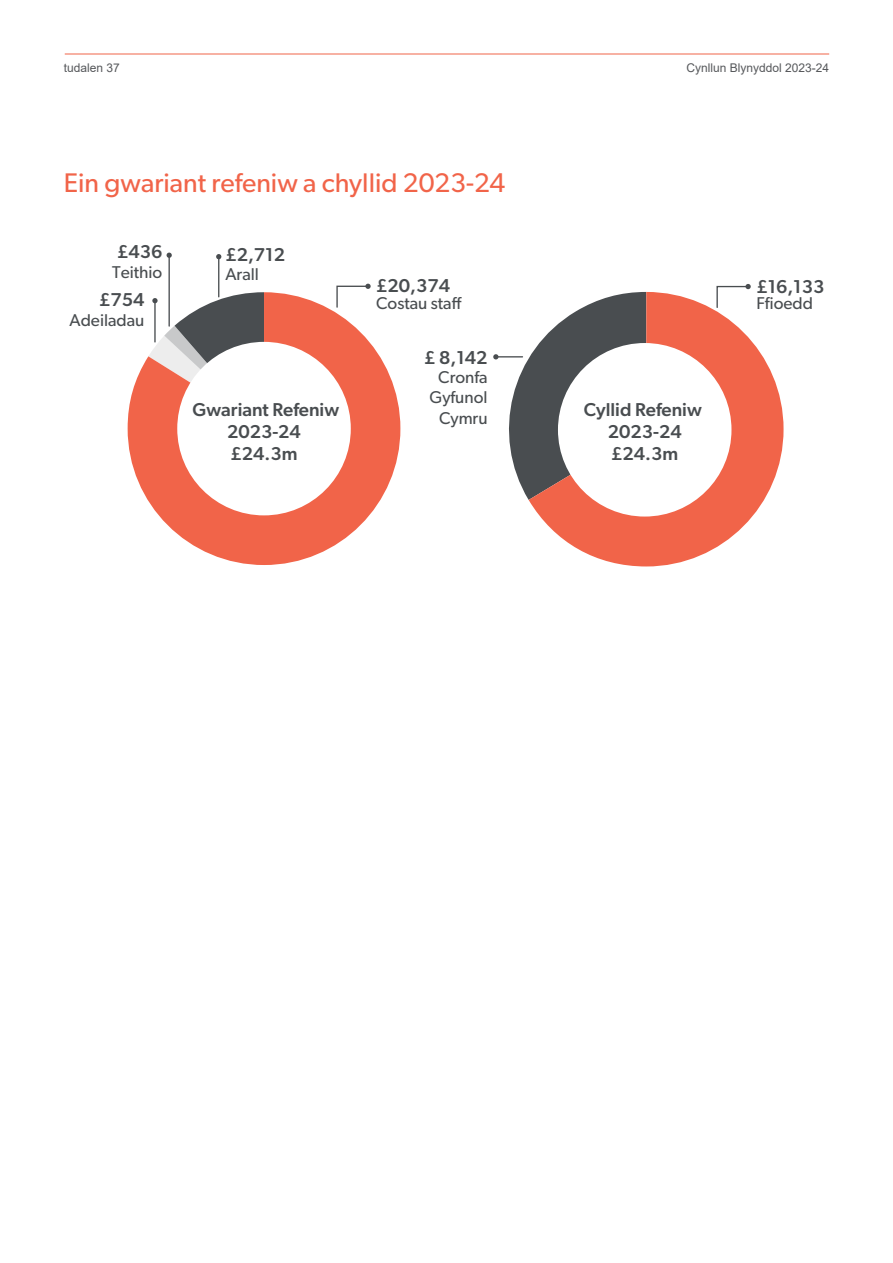
<style>
.page{position:relative;width:893px;height:1263px;background:#fff}
.page>*{position:absolute;margin:0;border:0;box-sizing:border-box;transform-origin:0 0}
.Orange-18pt-heading{font:27px "Gibson";color:#f16449}
.t1{font:500 18.75px/22.5px "Gibson";color:#494d50;text-align:center}
.t2{font:17.1px/20.5px "Gibson";color:#494d50;text-align:center}
.t3{font:12px "Arial";color:#56585b}
</style>
<div class="page">
<hr style="left:65px;top:54px;width:764px;height:1px;background:#f16449">
<svg style="left:529px;top:292px;width:254px;height:274px;fill:#f16449"></svg>
<svg style="left:128px;top:292px;width:272px;height:273px;fill:#f16449"></svg>
<svg style="left:336px;top:284px;width:35px;height:24px"></svg>
<svg style="left:148px;top:292px;width:116px;height:137px"></svg>
<svg style="left:216px;top:254px;width:5px;height:5px"></svg>
<svg style="left:167px;top:253px;width:5px;height:5px"></svg>
<hr style="left:218px;top:257px;width:1px;height:40px;background:#494d50">
<hr style="left:168px;top:255px;width:2px;height:71px;background:#494d50">
<svg style="left:716px;top:284px;width:35px;height:25px"></svg>
<svg style="left:493px;top:292px;width:153px;height:208px"></svg>
<div style="left:558px;top:343px;width:173px;height:173px;background:#fff;border-radius:50%"></div>
<div style="left:177px;top:342px;width:174px;height:173px;background:#fff;border-radius:50%"></div>
<p class="t3" style="left:64px;top:59px;width:58px">tudalen 37</p>
<p class="t3" style="left:686px;top:59px;width:144px">Cynllun Blynyddol 2023-24</p>
<p class="Orange-18pt-heading" style="left:64px;top:166px;width:443px">Ein gwariant refeniw a chyllid 2023-24</p>
<p class="t1" style="left:117px;top:240px;width:47px">£436</p>
<p class="t1" style="left:225px;top:243px;width:61px">£2,712</p>
<p class="t2" style="left:112px;top:262px;width:52px">Teithio</p>
<p class="t2" style="left:225px;top:263px;width:35px">Arall</p>
<p class="t1" style="left:99px;top:288px;width:47px">£754</p>
<p class="t2" style="left:70px;top:309px;width:76px">Adeiladau</p>
<p class="t1" style="left:193px;top:397px;width:148px">Gwariant Refeniw<br>2023-24<br>£24.3m</p>
<p class="t1" style="left:376px;top:274px;width:75px">£20,374</p>
<p class="t2" style="left:376px;top:293px;width:87px">Costau staff</p>
<p class="t1" style="left:424px;top:346px;width:65px">£ 8,142</p>
<p class="t2" style="left:430px;top:366px;width:59px">Cronfa<br>Gyfunol<br>Cymru</p>
<p class="t1" style="left:584px;top:397px;width:119px">Cyllid Refeniw<br>2023-24 £24.3m</p>
<p class="t1" style="left:756px;top:274px;width:70px">£16,133</p>
<p class="t2" style="left:756px;top:293px;width:58px">Ffioedd</p>
</div>
